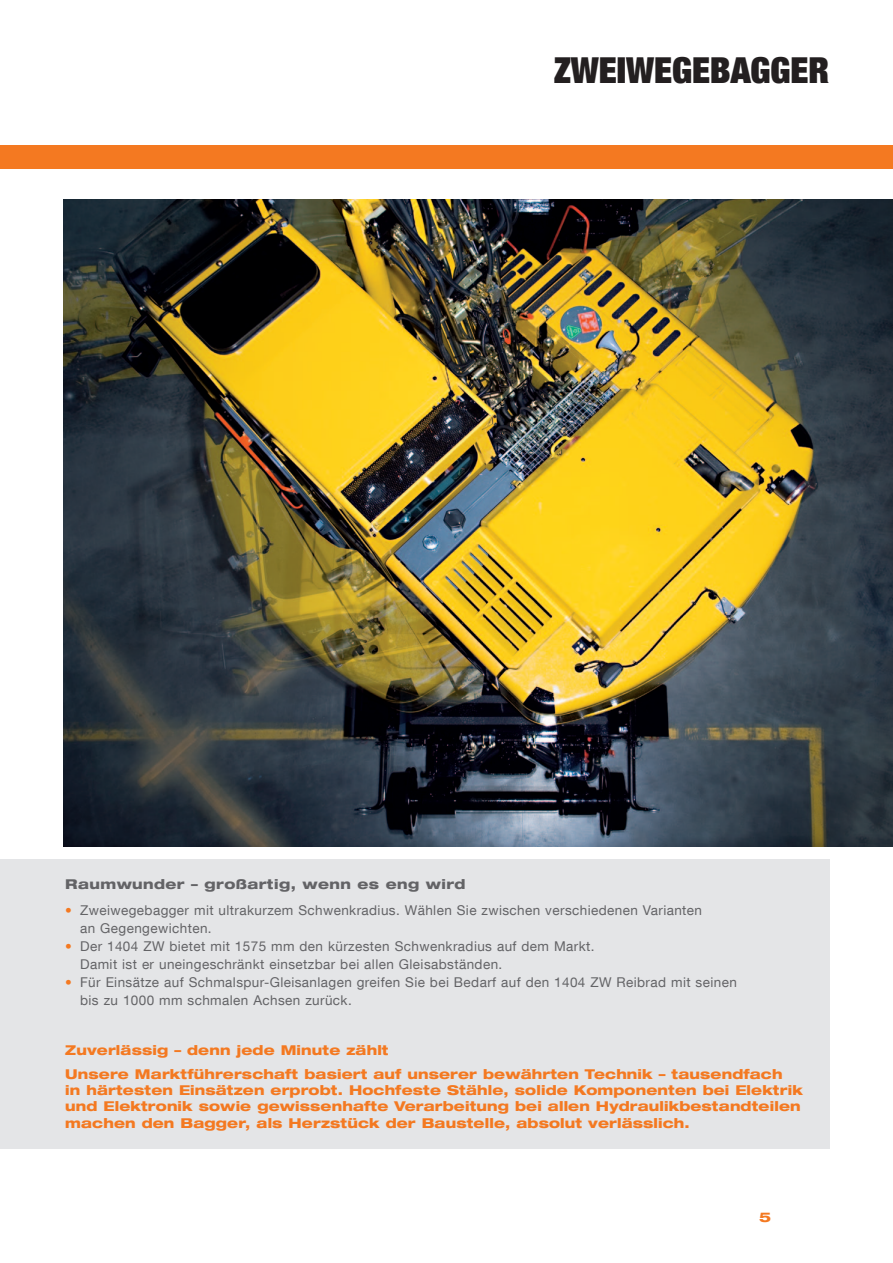
<style>
.page{position:relative;width:893px;height:1263px;background:#fff}
.page>*{position:absolute;margin:0;border:0;box-sizing:border-box;transform-origin:0 0}
.t1{font:900 expanded 36px "Helvetica Neue";color:#231f20}
.t2{font:13.5px/18px "Helvetica Neue LT Com";letter-spacing:.03em;color:#636366}
.t3{font:800 expanded 13.5px/16.2px "Helvetica Neue LT Com";letter-spacing:.01em;color:#f47921}
.t4{font:800 expanded 13.5px "Helvetica Neue LT Com";letter-spacing:.03em;color:#636366}
.s1{color:#f47921}
</style>
<div class="page">
<div style="left:0;top:859px;width:829px;height:289px;background:#e4e5e7"></div>
<img style="left:64px;top:200px;width:829px;height:646px">
<div style="left:0;top:145px;width:893px;height:24px;background:#f47921"></div>
<h1 class="t1" style="left:554px;top:48px;width:277px">ZWEIWEGEBAGGER</h1>
<p class="t4" style="left:65px;top:876px;width:402px">Raumwunder – großartig, wenn es eng wird</p>
<p class="t2" style="left:80px;top:901px;width:623px;text-indent:-15px"><span class="s1">•</span> Zweiwegebagger mit ultrakurzem Schwenkradius. Wählen Sie zwischen verschiedenen Varianten an Gegengewichten.</p>
<p class="t2" style="left:80px;top:937px;width:516px;text-indent:-15px"><span class="s1">•</span> Der 1404 ZW bietet mit 1575 mm den kürzesten Schwenkradius auf dem Markt.<br>Damit ist er uneingeschränkt einsetzbar bei allen Gleisabständen.</p>
<p class="t2" style="left:80px;top:973px;width:658px;text-indent:-15px"><span class="s1">•</span> Für Einsätze auf Schmalspur-Gleisanlagen greifen Sie bei Bedarf auf den 1404 ZW Reibrad mit seinen bis zu 1000 mm schmalen Achsen zurück.</p>
<p class="t3" style="left:65px;top:1038px;width:719px;line-height:23.7px">Zuverlässig – denn jede Minute zählt<br>Unsere Marktführerschaft basiert auf unserer bewährten Technik – tausendfach</p>
<p class="t3" style="left:65px;top:1082px;width:739px">in härtesten Einsätzen erprobt. Hochfeste Stähle, solide Komponenten bei Elektrik und Elektronik sowie gewissenhafte Verarbeitung bei allen Hydraulikbestandteilen machen den Bagger, als Herzstück der Baustelle, absolut verlässlich.</p>
<p class="t3" style="left:759px;top:1208px;width:13px">5</p>
</div>
